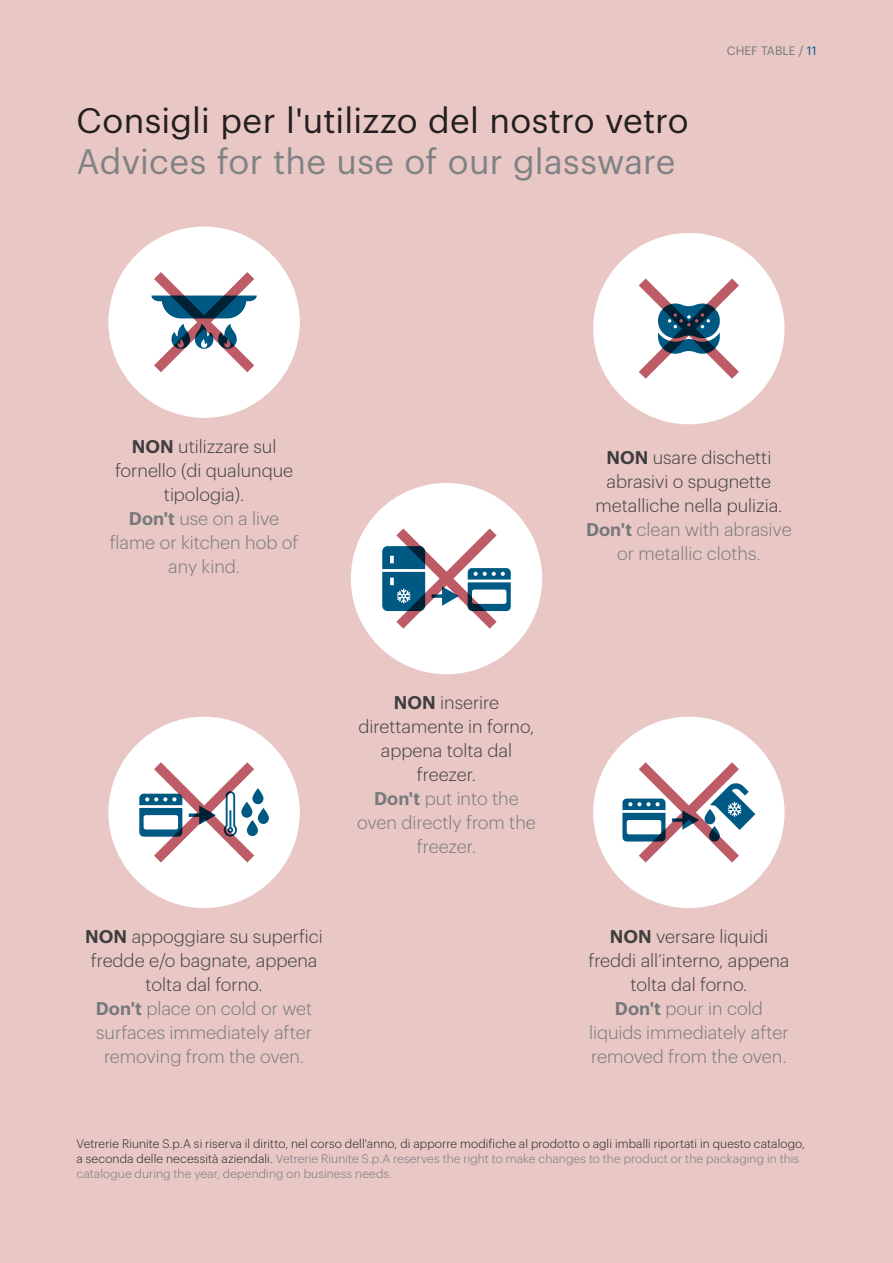
<style>
.page{position:relative;width:893px;height:1263px;background:#e8c7c5}
.page>*{position:absolute;margin:0;border:0;box-sizing:border-box;transform-origin:0 0}
.t1{font:34.5px "Graphik";letter-spacing:.005em;color:#231f20}
.t2{font:34.5px "Graphik";letter-spacing:.005em;color:#808285}
.t3{font:300 18px/24px "Graphik";color:#3e3e3f;text-align:center}
.t4{font:300 18px/24px "Graphik";color:#76787b;text-align:center}
.t5{font:300 12px/15px "Graphik";letter-spacing:.01em;color:#231f20}
.t6{font:12px "Graphik";color:#76787b}
.s1{color:#005983}
.s2{font-weight:600}
.s3{font-weight:600;color:#76787b}
.s4{color:#76787b}
.s5{font-weight:600;color:#3e3e3f}
.s6{color:#3e3e3f}
</style>
<div class="page">
<div style="left:108px;top:226px;width:192px;height:192px;background:#fff;border-radius:50%"></div>
<div style="left:593px;top:233px;width:191px;height:191px;background:#fff;border-radius:50%"></div>
<div style="left:351px;top:483px;width:191px;height:191px;background:#fff;border-radius:50%"></div>
<div style="left:108px;top:717px;width:192px;height:191px;background:#fff;border-radius:50%"></div>
<div style="left:593px;top:717px;width:191px;height:191px;background:#fff;border-radius:50%"></div>
<svg style="left:622px;top:762px;width:133px;height:100px"></svg>
<svg style="left:139px;top:762px;width:130px;height:100px"></svg>
<svg style="left:382px;top:528px;width:129px;height:101px"></svg>
<svg style="left:151px;top:272px;width:106px;height:100px"></svg>
<svg style="left:639px;top:278px;width:100px;height:101px"></svg>
<h1 class="t1" style="left:77px;top:95px;width:614px">Consigli per l'utilizzo del nostro vetro</h1>
<h1 class="t2" style="left:77px;top:136px;width:600px">Advices for the use of our glassware</h1>
<p class="t6" style="left:727px;top:42px;width:91px">CHEF TABLE / <span class="s1">11</span></p>
<p class="t3" style="left:110px;top:433px;width:190px"><span class="s2">NON</span> utilizzare sul fornello (di qualunque tipologia).<br><span class="s3">Don't</span> <span class="s4">use on a live flame or kitchen hob of any kind.</span></p>
<p class="t3" style="left:586px;top:444px;width:207px"><span class="s2">NON</span> usare dischetti abrasivi o spugnette metalliche nella pulizia.<br><span class="s3">Don't</span> <span class="s4">clean with abrasive or metallic cloths.</span></p>
<p class="t3" style="left:357px;top:689px;width:180px"><span class="s2">NON</span> inserire direttamente in forno, appena tolta dal freezer.<br><span class="s3">Don't</span> <span class="s4">put into the oven directly from the freezer.</span></p>
<p class="t4" style="left:85px;top:923px;width:239px"><span class="s5">NON</span> <span class="s6">appoggiare su superfici fredde e/o bagnate, appena tolta dal forno.<br></span><span class="s2">Don't</span> place on cold or wet surfaces immediately after removing from the oven.</p>
<p class="t3" style="left:588px;top:923px;width:203px"><span class="s2">NON</span> versare liquidi freddi all’interno, appena tolta dal forno.<br><span class="s3">Don't</span> <span class="s4">pour in cold liquids immediately after removed from the oven.</span></p>
<p class="t5" style="left:77px;top:1135px;width:730px">Vetrerie Riunite S.p.A si riserva il diritto, nel corso dell'anno, di apporre modifiche al prodotto o agli imballi riportati in questo catalogo, a seconda delle necessità aziendali. <span class="s4">Vetrerie Riunite S.p.A reserves the right to make changes to the product or the packaging in this catalogue during the year, depending on business needs.</span></p>
</div>
